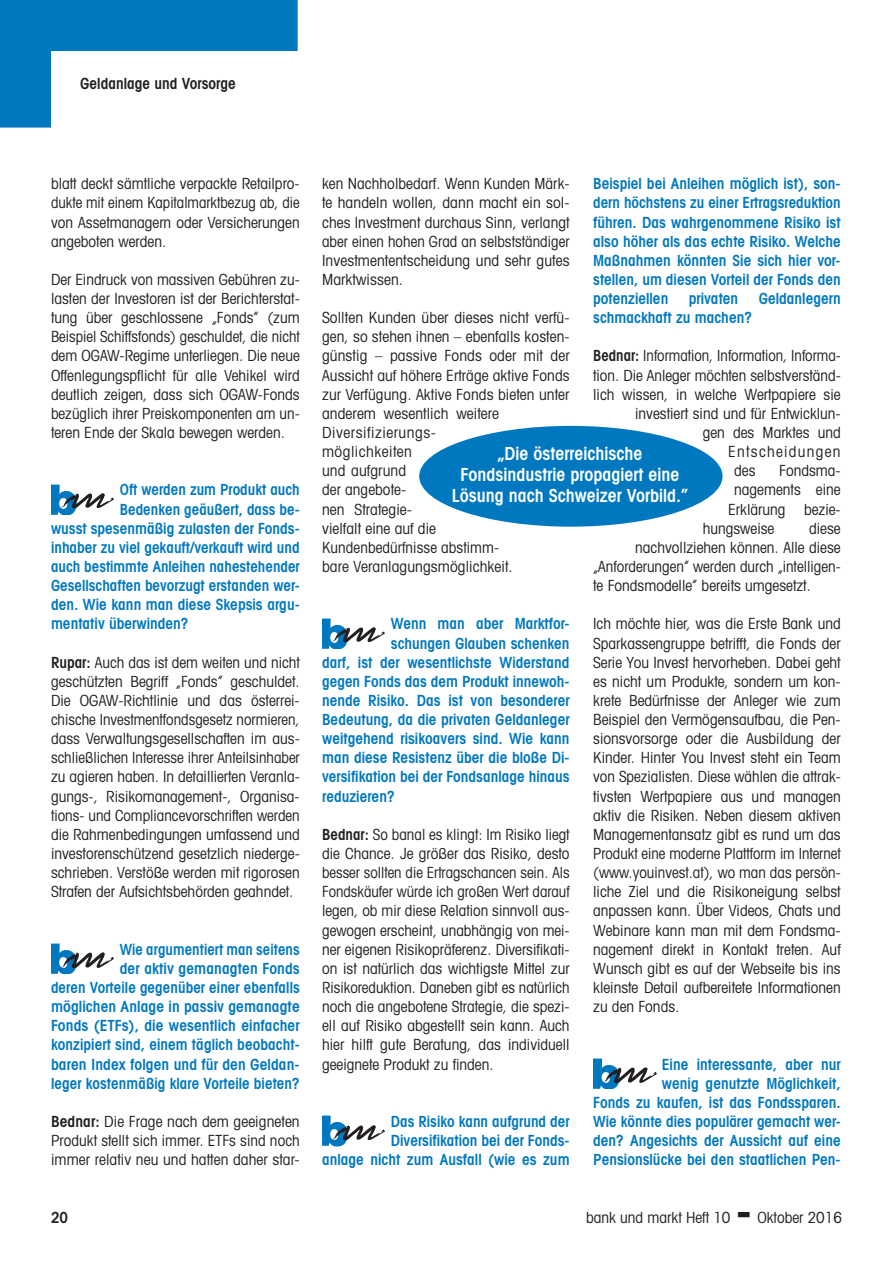
<style>
.page{position:relative;width:893px;height:1263px;background:#fff}
.page>*{position:absolute;margin:0;border:0;box-sizing:border-box;transform-origin:0 0}
.t1{font:600 condensed 18px/21px "Avant Garde";color:#fff;text-align:center}
.t2{font:condensed 15.3px/19.2px "Avant Garde";color:#231f20;text-align:justify}
.t3{font:600 condensed 15.3px/19.2px "Avant Garde";color:#0078c0;text-align:right}
.t4{font:600 condensed 15.3px "Avant Garde";color:#231f20}
.t5{font:condensed 15.3px "Avant Garde";letter-spacing:.085em;color:#231f20}
.s1{font-weight:600}
</style>
<div class="page">
<img style="left:51px;top:484px;width:24px;height:30px">
<img style="left:58px;top:492px;width:56px;height:19px">
<img style="left:51px;top:943px;width:24px;height:31px">
<img style="left:58px;top:951px;width:56px;height:19px">
<img style="left:593px;top:1058px;width:25px;height:31px">
<img style="left:600px;top:1066px;width:57px;height:19px">
<img style="left:322px;top:618px;width:24px;height:30px">
<img style="left:329px;top:626px;width:56px;height:19px">
<img style="left:322px;top:1116px;width:24px;height:30px">
<img style="left:329px;top:1123px;width:56px;height:19px">
<div style="left:419px;top:426px;width:303px;height:101px;background:#0078c0;border-radius:50%"></div>
<svg style="left:0;top:0;width:298px;height:128px"></svg>
<p class="t4" style="left:80px;top:74px;width:157px">Geldanlage und Vorsorge</p>
<p class="t2" style="left:51px;top:174px;width:250px">blatt deckt sämtliche verpackte Retailpro&shy;dukte mit einem Kapitalmarktbezug ab, die von Assetmanagern oder Versicherungen angeboten werden.</p>
<p class="t2" style="left:51px;top:269px;width:250px">Der Eindruck von massiven Gebühren zu&shy;lasten der Investoren ist der Berichterstat&shy;tung über geschlossene „Fonds” (zum Beispiel Schiffsfonds) geschuldet, die nicht dem OGAW-Regime unterliegen. Die neue Offenlegungspflicht für alle Vehikel wird deutlich zeigen, dass sich OGAW-Fonds bezüglich ihrer Preiskomponenten am un&shy;teren Ende der Skala bewegen werden.</p>
<p class="t3" style="left:120px;top:480px;width:182px">Oft werden zum Produkt auch</p>
<p class="t3" style="left:120px;top:499px;width:182px">Bedenken geäußert, dass be-</p>
<p class="t3" style="left:51px;top:518px;width:250px">wusst spesenmäßig zulasten der Fonds-</p>
<p class="t3" style="left:51px;top:537px;width:250px">inhaber zu viel gekauft/verkauft wird und</p>
<p class="t3" style="left:51px;top:557px;width:250px">auch bestimmte Anleihen nahestehender</p>
<p class="t3" style="left:51px;top:576px;width:250px">Gesellschaften bevorzugt erstanden wer-</p>
<p class="t3" style="left:51px;top:595px;width:250px">den. Wie kann man diese Skepsis argu-</p>
<p class="t3" style="left:51px;top:614px;width:139px">mentativ überwinden?</p>
<p class="t2" style="left:51px;top:652px;width:250px"><span class="s1">Rupar:</span> Auch das ist dem weiten und nicht geschützten Begriff „Fonds” geschuldet.<br>Die OGAW-Richtlinie und das österrei&shy;chische Investmentfondsgesetz normieren, dass Verwaltungsgesellschaften im aus&shy;schließlichen Interesse ihrer Anteilsinhaber zu agieren haben. In detaillierten Veranla&shy;gungs-, Risikomanagement-, Organisa&shy;tions- und Compliancevorschriften werden die Rahmenbedingungen umfassend und investorenschützend gesetzlich niederge&shy;schrieben. Verstöße werden mit rigorosen Strafen der Aufsichtsbehörden geahndet.</p>
<p class="t3" style="left:51px;top:939px;width:250px">Wie argumentiert man seitens<br>der aktiv gemanagten Fonds<br>deren Vorteile gegenüber einer ebenfalls möglichen Anlage in passiv gemanagte Fonds (ETFs), die wesentlich einfacher konzipiert sind, einem täglich beobacht&shy;baren Index folgen und für den Geldan&shy;leger kostenmäßig klare Vorteile bieten?</p>
<p class="t2" style="left:51px;top:1111px;width:250px"><span class="s1">Bednar:</span> Die Frage nach dem geeigneten Produkt stellt sich immer. ETFs sind noch immer relativ neu und hatten daher star-</p>
<p class="t3" style="left:593px;top:174px;width:249px;text-align:justify">Beispiel bei Anleihen möglich ist), son&shy;dern höchstens zu einer Ertragsreduktion führen. Das wahrgenommene Risiko ist also höher als das echte Risiko. Welche Maßnahmen könnten Sie sich hier vor&shy;stellen, um diesen Vorteil der Fonds den potenziellen</p>
<p class="t2" style="left:322px;top:174px;width:249px">ken Nachholbedarf. Wenn Kunden Märk&shy;te handeln wollen, dann macht ein sol&shy;ches Investment durchaus Sinn, verlangt aber einen hohen Grad an selbstständiger Investmententscheidung und sehr gutes Marktwissen.</p>
<p class="t2" style="left:322px;top:308px;width:249px;text-align:left">Sollten Kunden über dieses nicht verfü&shy;gen, so stehen ihnen – ebenfalls kosten&shy;günstig – passive Fonds oder mit der<br>Aussicht auf höhere Erträge aktive Fonds zur Verfügung. Aktive Fonds bieten unter anderem wesentlich weitere<br>Diversifizierungs-<br>möglichkeiten<br>und aufgrund<br>der angebote-<br>nen Strategie-<br>vielfalt eine auf die<br>Kundenbedürfnisse abstimm-<br>bare Veranlagungsmöglichkeit.</p>
<p class="t3" style="left:689px;top:289px;width:51px">privaten</p>
<p class="t3" style="left:759px;top:289px;width:83px">Geldanlegern</p>
<p class="t3" style="left:593px;top:308px;width:160px">schmackhaft zu machen?</p>
<p class="t2" style="left:593px;top:346px;width:249px"><span class="s1">Bednar:</span> Information, Information, Informa-</p>
<p class="t2" style="left:593px;top:365px;width:249px">tion. Die Anleger möchten selbstverständ-</p>
<p class="t2" style="left:593px;top:384px;width:249px">lich wissen, in welche Wertpapiere sie</p>
<p class="t2" style="left:635px;top:403px;width:207px">investiert sind und für Entwicklun-</p>
<p class="t2" style="left:703px;top:422px;width:140px">gen des Marktes und</p>
<p class="t5" style="left:728px;top:442px;width:114px">Entscheidungen</p>
<p class="t2" style="left:734px;top:461px;width:23px">des</p>
<p class="t2" style="left:779px;top:461px;width:63px">Fondsma-</p>
<p class="t2" style="left:734px;top:480px;width:108px">nagements eine</p>
<p class="t2" style="left:728px;top:499px;width:114px">Erklärung bezie-</p>
<p class="t2" style="left:703px;top:518px;width:73px">hungsweise</p>
<p class="t2" style="left:809px;top:518px;width:33px">diese</p>
<p class="t2" style="left:635px;top:537px;width:207px">nachvollziehen können. Alle diese</p>
<p class="t2" style="left:593px;top:556px;width:249px">„Anforderungen” werden durch „intelligen-</p>
<p class="t2" style="left:593px;top:576px;width:219px">te Fondsmodelle” bereits umgesetzt.</p>
<p class="t2" style="left:593px;top:614px;width:249px">Ich möchte hier, was die Erste Bank und Sparkassengruppe betrifft, die Fonds der Serie You Invest hervorheben. Dabei geht es nicht um Produkte, sondern um kon&shy;krete Bedürfnisse der Anleger wie zum Beispiel den Vermögensaufbau, die Pen&shy;sionsvorsorge oder die Ausbildung der Kinder. Hinter You Invest steht ein Team von Spezialisten. Diese wählen die attrak&shy;tivsten Wertpapiere aus und managen aktiv die Risiken. Neben diesem aktiven Managementansatz gibt es rund um das Produkt eine moderne Plattform im Internet (www.youinvest.at), wo man das persön&shy;liche Ziel und die Risikoneigung selbst anpassen kann. Über Videos, Chats und Webinare kann man mit dem Fondsma&shy;nagement direkt in Kontakt treten. Auf Wunsch gibt es auf der Webseite bis ins kleinste Detail aufbereitete Informationen zu den Fonds.</p>
<p class="t1" style="left:452px;top:443px;width:238px">„Die österreichische<br>Fondsindustrie propagiert eine<br>Lösung nach Schweizer Vorbild.”</p>
<p class="t3" style="left:391px;top:614px;width:180px">Wenn man aber Marktfor-</p>
<p class="t3" style="left:391px;top:633px;width:180px">schungen Glauben schenken</p>
<p class="t3" style="left:322px;top:652px;width:249px">darf, ist der wesentlichste Widerstand</p>
<p class="t3" style="left:322px;top:671px;width:249px">gegen Fonds das dem Produkt innewoh-</p>
<p class="t3" style="left:322px;top:691px;width:249px">nende Risiko. Das ist von besonderer</p>
<p class="t3" style="left:322px;top:710px;width:249px">Bedeutung, da die privaten Geldanleger</p>
<p class="t3" style="left:322px;top:729px;width:249px">weitgehend risikoavers sind. Wie kann</p>
<p class="t3" style="left:322px;top:748px;width:249px">man diese Resistenz über die bloße Di-</p>
<p class="t3" style="left:322px;top:767px;width:249px">versifikation bei der Fondsanlage hinaus</p>
<p class="t3" style="left:322px;top:786px;width:74px">reduzieren?</p>
<p class="t2" style="left:322px;top:824px;width:249px"><span class="s1">Bednar:</span> So banal es klingt: Im Risiko liegt die Chance. Je größer das Risiko, desto besser sollten die Ertragschancen sein. Als Fondskäufer würde ich großen Wert darauf legen, ob mir diese Relation sinnvoll aus&shy;gewogen erscheint, unabhängig von mei&shy;ner eigenen Risikopräferenz. Diversifikati&shy;on ist natürlich das wichtigste Mittel zur Risikoreduktion. Daneben gibt es natürlich noch die angebotene Strategie, die spezi&shy;ell auf Risiko abgestellt sein kann. Auch hier hilft gute Beratung, das individuell geeignete Produkt zu finden.</p>
<p class="t3" style="left:593px;top:1054px;width:249px">Eine interessante, aber nur<br>wenig genutzte Möglichkeit,<br>Fonds zu kaufen, ist das Fondssparen.<br>Wie könnte dies populärer gemacht wer&shy;den? Angesichts der Aussicht auf eine Pensionslücke bei den staatlichen Pen-</p>
<p class="t3" style="left:322px;top:1111px;width:249px">Das Risiko kann aufgrund der<br>Diversifikation bei der Fonds-<br>anlage nicht zum Ausfall (wie es zum</p>
<p class="t4" style="left:51px;top:1208px;width:19px">20</p>
<p class="t2" style="left:586px;top:1207px;width:146px">bank und markt Heft 10</p>
<p class="t2" style="left:757px;top:1207px;width:86px">Oktober 2016</p>
</div>
